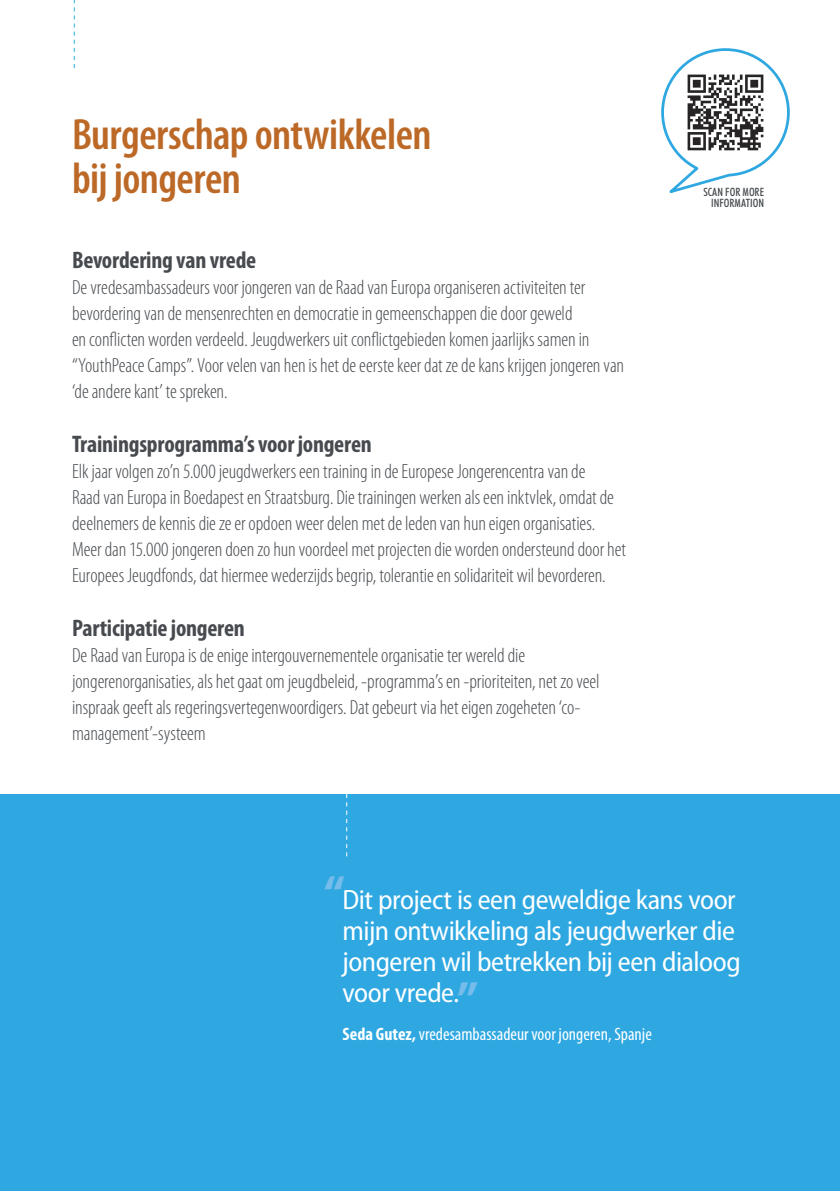
<style>
.page{position:relative;width:840px;height:1191px;background:#fff}
.page>*{position:absolute;margin:0;border:0;box-sizing:border-box;transform-origin:0 0}
.t1{font:600 condensed 44px/44px "Myriad Pro";letter-spacing:-.015em;color:#bc6927}
.t2{font:semi-condensed 28px/31px "Myriad Pro";letter-spacing:-.02em;color:#fff}
.t3{font:700 condensed 24px "Myriad Pro";letter-spacing:-.01em;color:#474b4f}
.t4{font:300 condensed 20.4px/26px "Myriad Pro";letter-spacing:-.005em;color:#474b4f}
.t5{font:condensed 18px "Myriad Pro";color:#fff}
.t6{font:500 condensed 11.6px/11.6px "Futura BT";color:#474b4f;text-align:right}
.s1{font-weight:700;font-stretch:normal;font-size:48px;color:#76bcea}
.s2{font-weight:700}
</style>
<div class="page">
<div style="left:0;top:794px;width:839px;height:397px;background:#2fa8e2"></div>
<svg style="left:74px;top:0;width:1px;height:68px"></svg>
<svg style="left:661px;top:48px;width:129px;height:145px"></svg>
<svg style="left:346px;top:794px;width:1px;height:62px"></svg>
<h1 class="t1" style="left:72px;top:116px;width:361px">Burgerschap ontwikkelen bij jongeren</h1>
<p class="t3" style="left:72px;top:251px;width:186px">Bevordering van vrede</p>
<p class="t4" style="left:72px;top:275px;width:553px">De vredesambassadeurs voor jongeren van de Raad van Europa organiseren activiteiten ter bevordering van de mensenrechten en democratie in gemeenschappen die door geweld<br>en conficten worden verdeeld. Jeugdwerkers uit confictgebieden komen jaarlijks samen in “YouthPeace Camps”. Voor velen van hen is het de eerste keer dat ze de kans krijgen jongeren van ‘de andere kant’ te spreken.</p>
<p class="t3" style="left:72px;top:435px;width:301px">Trainingsprogramma’s voor jongeren</p>
<p class="t4" style="left:72px;top:459px;width:555px">Elk jaar volgen zo’n 5.000 jeugdwerkers een training in de Europese Jongerencentra van de<br>Raad van Europa in Boedapest en Straatsburg. Die trainingen werken als een inktvlek, omdat de deelnemers de kennis die ze er opdoen weer delen met de leden van hun eigen organisaties.<br>Meer dan 15.000 jongeren doen zo hun voordeel met projecten die worden ondersteund door het Europees Jeugdfonds, dat hiermee wederzijds begrip, tolerantie en solidariteit wil bevorderen.</p>
<p class="t3" style="left:72px;top:619px;width:174px">Participatie jongeren</p>
<p class="t4" style="left:72px;top:643px;width:528px">De Raad van Europa is de enige intergouvernementele organisatie ter wereld die jongerenorganisaties, als het gaat om jeugdbeleid, -programma’s en -prioriteiten, net zo veel inspraak geeft als regeringsvertegenwoordigers. Dat gebeurt via het eigen zogeheten ‘co&shy;management’-systeem</p>
<p class="t6" style="left:703px;top:186px;width:62px">SCAN FOR MORE<br>INFORMATION</p>
<h2 class="t2" style="left:342px;top:886px;width:399px;text-indent:-19px"><span class="s1">“</span>Dit project is een geweldige kans voor mijn ontwikkeling als jeugdwerker die jongeren wil betrekken bij een dialoog voor vrede.<span class="s1">”</span></h2>
<p class="t5" style="left:342px;top:1028px;width:310px"><span class="s2">Seda Gutez,</span> vredesambassadeur voor jongeren, Spanje</p>
</div>
